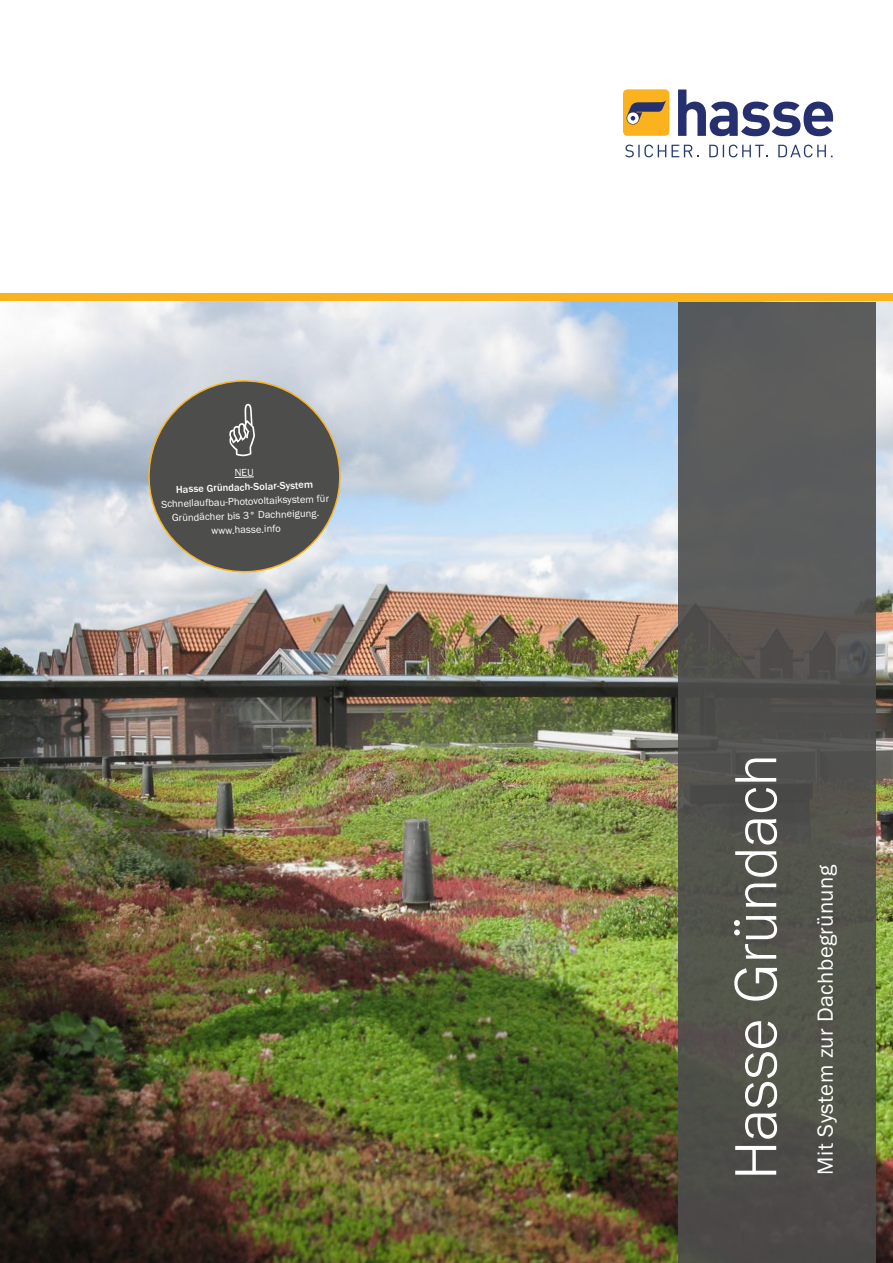
<style>
.page{position:relative;width:893px;height:1263px;background:#fff}
.page>*{position:absolute;margin:0;border:0;box-sizing:border-box;transform-origin:0 0}
.t1{font:300 61.5px "Franklin Gothic URW";color:#fff}
.t2{font:22.65px "Franklin Gothic URW Boo";letter-spacing:.02em;color:#fff}
.t3{font:10.5px/14.2px "Franklin Gothic URW Boo";color:#fff;text-align:center}
.t4{font:500 10.5px "Franklin Gothic URW";color:#fff}
</style>
<div class="page">
<div style="left:0;top:293px;width:893px;height:9px;background:#fab31e"></div>
<svg style="left:678px;top:90px;width:155px;height:46px"></svg>
<div style="left:623px;top:89px;width:46px;height:47px;background:#fab31e;border-radius:5px"></div>
<svg style="left:626px;top:101px;width:40px;height:24px"></svg>
<svg style="left:625px;top:145px;width:74px;height:12px"></svg>
<svg style="left:709px;top:145px;width:59px;height:12px"></svg>
<svg style="left:778px;top:145px;width:55px;height:12px"></svg>
<img style="left:0;top:302px;width:893px;height:961px">
<div style="left:678px;top:302px;width:198px;height:961px;background:linear-gradient(to right,#535350,#555551)"></div>
<svg style="left:147px;top:379px;width:195px;height:194px"></svg>
<p class="t4" style="left:176px;top:483px;width:139px;rotate:-2deg">Hasse Gründach-Solar-System</p>
<p class="t3" style="left:161px;top:497px;width:169px;rotate:-2deg">Schnellaufbau-Photovoltaiksystem für<br>Gründächer bis 3° Dachneigung. www.hasse.info</p>
<h1 class="t1" style="left:717px;top:1180px;width:427px;rotate:-90deg">Hasse Gründach</h1>
<h2 class="t2" style="left:811px;top:1175px;width:311px;rotate:-90deg">Mit System zur Dachbegrünung</h2>
</div>
